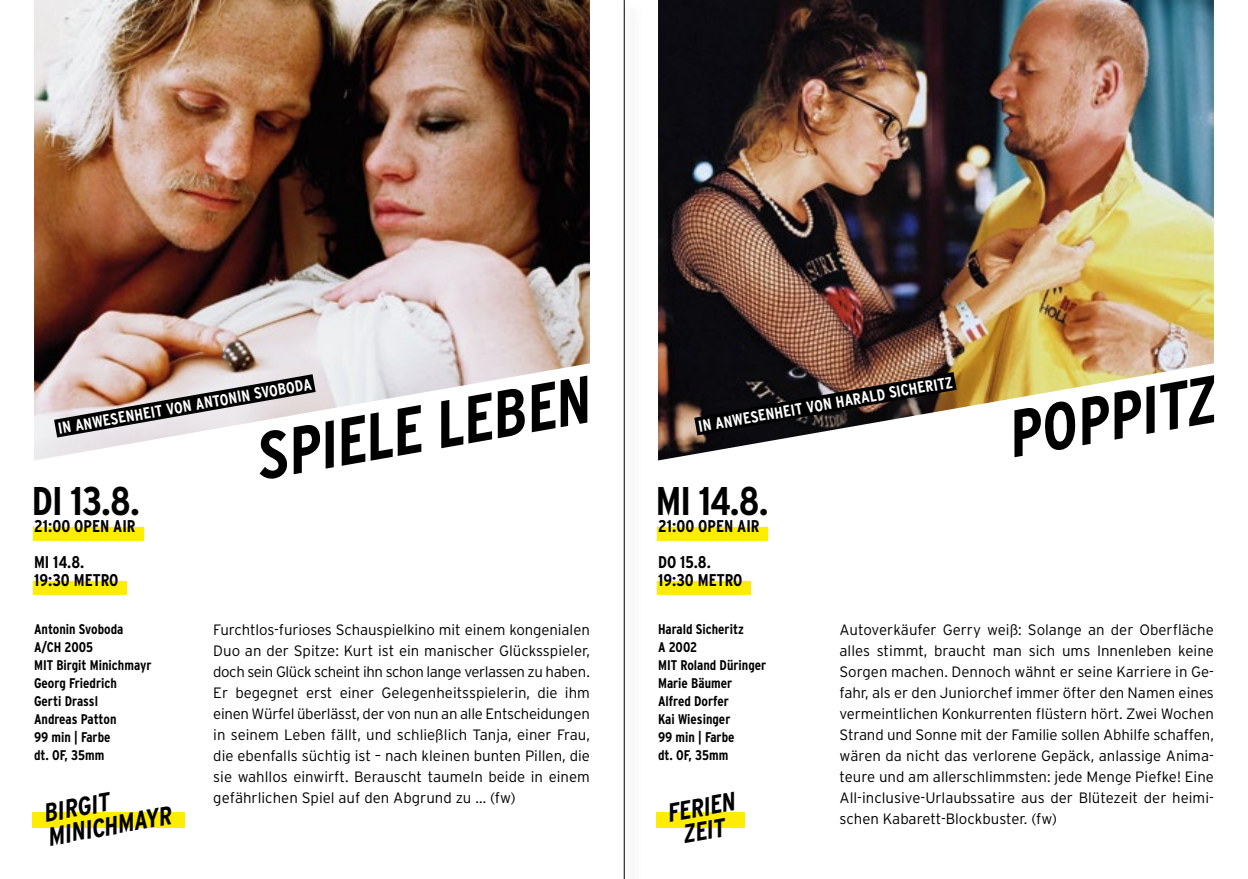
<style>
.page{position:relative;width:1248px;height:879px;background:#fff}
.page>*{position:absolute;margin:0;border:0;box-sizing:border-box;transform-origin:0 0}
.t1{font:italic 700 66px "Interstate Condensed";color:#000}
.t2{font:700 40px "Interstate Condensed";letter-spacing:-.02em;color:#000}
.t3{font:italic 700 26px/24px "Interstate Condensed";color:#000}
.t4{font:700 17px/36px "Interstate Condensed";color:#000}
.t5{font:700 16px "Interstate Condensed";color:#fff}
.t6{font:300 15px/21px "Interstate";color:#000;text-align:justify}
.t7{font:700 14px/18px "Interstate Condensed";color:#000}
</style>
<div class="page">
<img style="left:34px;top:0;width:556px;height:460px">
<div style="left:33px;top:527px;width:111px;height:14px;background:#ffed00"></div>
<div style="left:33px;top:581px;width:94px;height:14px;background:#ffed00"></div>
<img style="left:658px;top:0;width:555px;height:460px">
<div style="left:657px;top:527px;width:111px;height:14px;background:#ffed00"></div>
<div style="left:657px;top:581px;width:94px;height:14px;background:#ffed00"></div>
<svg style="left:35px;top:362px;width:300px;height:87px"></svg>
<div style="left:32px;top:812px;width:153px;height:16px;background:#ffed00"></div>
<svg style="left:675px;top:360px;width:300px;height:87px"></svg>
<div style="left:655px;top:812px;width:89px;height:16px;background:#ffed00"></div>
<div style="left:620px;top:0;width:24px;height:879px;background:#fafafa"></div>
<hr style="left:624px;top:0;width:1px;height:879px;background:#000">
<h1 class="t1" style="left:252px;top:421px;width:340px;rotate:-10deg">SPIELE LEBEN</h1>
<p class="t5" style="left:57px;top:420px;width:259px;rotate:-10deg">IN ANWESENHEIT VON ANTONIN SVOBODA</p>
<h2 class="t2" style="left:32px;top:478px;width:110px">DI 13.8.</h2>
<p class="t4" style="left:34px;top:508px;width:103px">21:00 OPEN AIR<br>MI 14.8.</p>
<p class="t4" style="left:34px;top:562px;width:86px">19:30 METRO</p>
<p class="t7" style="left:34px;top:620px;width:119px">Antonin Svoboda<br>A/CH 2005<br>MIT Birgit Minichmayr<br>Georg Friedrich<br>Gerti Drassl<br>Andreas Patton<br>99 min | Farbe<br>dt. OF, 35mm</p>
<h3 class="t3" style="left:43px;top:801px;width:126px;rotate:-10deg">BIRGIT<br>MINICHMAYR</h3>
<p class="t6" style="left:213px;top:619px;width:378px">Furchtlos-furioses Schauspielkino mit einem kongenialen Duo an der Spitze: Kurt ist ein manischer Glücksspieler, doch sein Glück scheint ihn schon lange verlassen zu haben.<br>Er begegnet erst einer Gelegenheitsspielerin, die ihm einen Würfel überlässt, der von nun an alle Entscheidungen in seinem Leben fällt, und schließlich Tanja, einer Frau, die ebenfalls süchtig ist – nach kleinen bunten Pillen, die sie wahllos einwirft. Berauscht taumeln beide in einem gefährlichen Spiel auf den Abgrund zu … (fw)</p>
<p class="t5" style="left:696px;top:418px;width:259px;rotate:-10deg">IN ANWESENHEIT VON HARALD SICHERITZ</p>
<h2 class="t2" style="left:655px;top:478px;width:114px">MI 14.8.</h2>
<p class="t4" style="left:658px;top:508px;width:103px">21:00 OPEN AIR<br>DO 15.8.</p>
<p class="t4" style="left:658px;top:562px;width:86px">19:30 METRO</p>
<h1 class="t1" style="left:1003px;top:398px;width:211px;rotate:-10deg">POPPITZ</h1>
<p class="t7" style="left:658px;top:620px;width:110px">Harald Sicheritz<br>A 2002<br>MIT Roland Düringer<br>Marie Bäumer<br>Alfred Dorfer<br>Kai Wiesinger<br>99 min | Farbe<br>dt. OF, 35mm</p>
<h3 class="t3" style="left:666px;top:801px;width:70px;text-align:center;rotate:-10deg">FERIEN<br>ZEIT</h3>
<p class="t6" style="left:839px;top:619px;width:376px">Autoverkäufer Gerry weiß: Solange an der Oberfläche alles stimmt, braucht man sich ums Innenleben keine Sorgen machen. Dennoch wähnt er seine Karriere in Ge&shy;fahr, als er den Juniorchef immer öfter den Namen eines vermeintlichen Konkurrenten flüstern hört. Zwei Wochen Strand und Sonne mit der Familie sollen Abhilfe schaffen, wären da nicht das verlorene Gepäck, anlassige Anima&shy;teure und am allerschlimmsten: jede Menge Piefke! Eine All-inclusive-Urlaubssatire aus der Blütezeit der heimi&shy;schen Kabarett-Blockbuster. (fw)</p>
</div>
